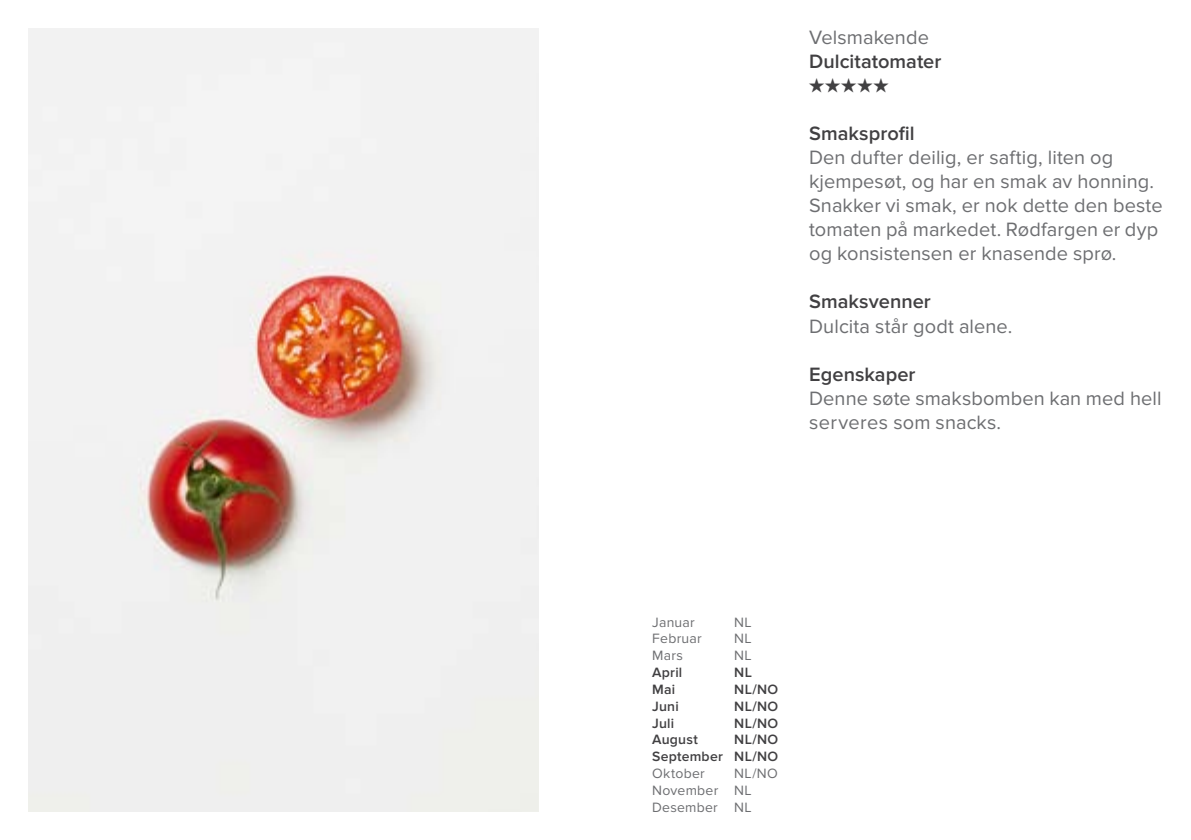
<style>
.page{position:relative;width:1191px;height:840px;background:#fff}
.page>*{position:absolute;margin:0;border:0;box-sizing:border-box;transform-origin:0 0}
.t1{font:20px/24px "Proxima Nova";letter-spacing:.005em;color:#6d6e71}
.t2{font:600 20px/24px "Proxima Nova";color:#414042}
.t3{font:600 14px/16.8px "Proxima Nova";letter-spacing:.02em;color:#414042;text-align:justify}
.t4{font:14px/16.8px "Proxima Nova";letter-spacing:.02em;color:#6d6e71}
.s1{font-weight:400;color:#6d6e71}
.s2{font-weight:600;color:#414042}
</style>
<div class="page">
<img style="left:28px;top:28px;width:511px;height:783px">
<p class="t2" style="left:809px;top:26px;width:134px"><span class="s1">Velsmakende<br></span>Dulcitatomater</p>
<p class="t2" style="left:809px;top:74px;width:81px">★★★★★</p>
<p class="t1" style="left:809px;top:122px;width:355px"><span class="s2">Smaksprofil<br></span>Den dufter deilig, er saftig, liten og kjempesøt, og har en smak av honning.<br>Snakker vi smak, er nok dette den beste tomaten på markedet. Rødfargen er dyp og konsistensen er knasende sprø.</p>
<p class="t1" style="left:809px;top:290px;width:205px"><span class="s2">Smaksvenner<br></span>Dulcita står godt alene.</p>
<p class="t1" style="left:809px;top:362px;width:354px"><span class="s2">Egenskaper<br></span>Denne søte smaksbomben kan med hell serveres som snacks.</p>
<p class="t4" style="left:652px;top:613px;width:44px">Januar</p>
<p class="t4" style="left:734px;top:613px;width:19px">NL</p>
<p class="t4" style="left:652px;top:630px;width:51px">Februar</p>
<p class="t4" style="left:734px;top:630px;width:19px">NL</p>
<p class="t4" style="left:652px;top:647px;width:32px">Mars</p>
<p class="t4" style="left:734px;top:647px;width:19px">NL</p>
<p class="t3" style="left:652px;top:664px;width:32px">April</p>
<p class="t3" style="left:734px;top:664px;width:19px">NL</p>
<p class="t3" style="left:652px;top:680px;width:25px">Mai</p>
<p class="t3" style="left:734px;top:680px;width:46px">NL/NO</p>
<p class="t3" style="left:652px;top:697px;width:28px">Juni</p>
<p class="t3" style="left:734px;top:697px;width:46px">NL/NO</p>
<p class="t3" style="left:652px;top:714px;width:24px">Juli</p>
<p class="t3" style="left:734px;top:714px;width:46px">NL/NO</p>
<p class="t3" style="left:652px;top:731px;width:47px">August</p>
<p class="t3" style="left:652px;top:731px;width:128px;text-indent:82px">NL/NO September NL/NO <span class="s1">Oktober</span></p>
<p class="t4" style="left:652px;top:764px;width:127px;text-indent:82px">NL/NO<br>November NL<br>Desember NL</p>
</div>
